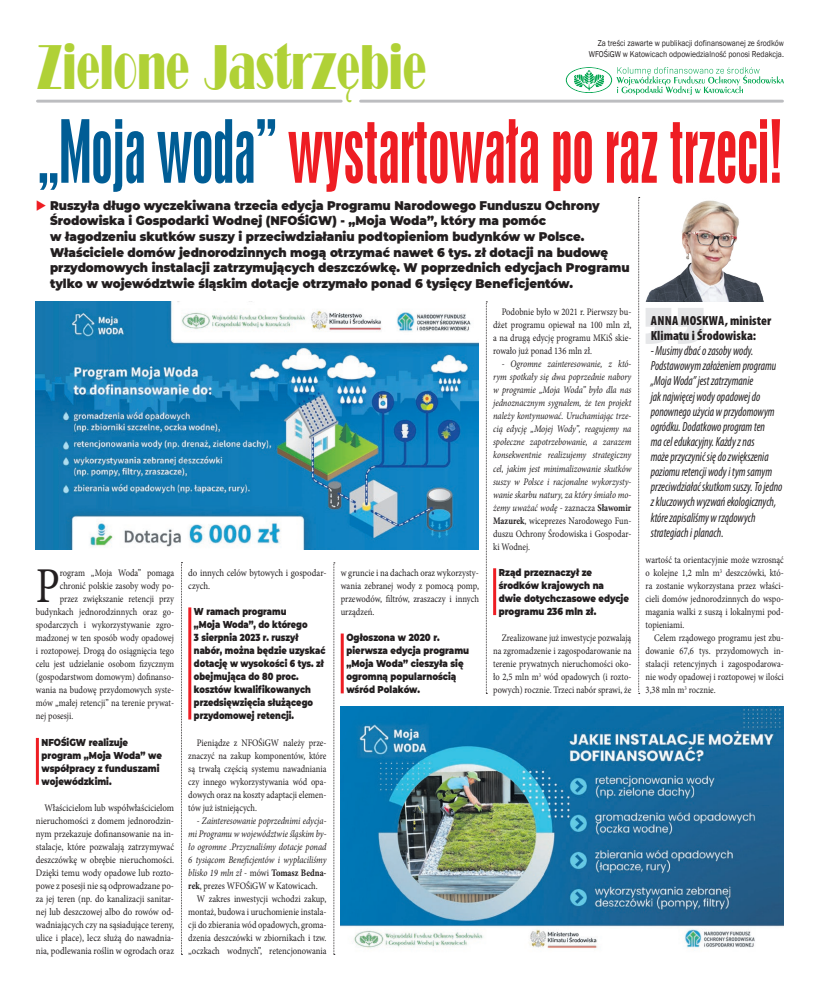
<style>
.page{position:relative;width:820px;height:993px;background:#fff}
.page>*{position:absolute;margin:0;border:0;box-sizing:border-box;transform-origin:0 0}
.tytul_maly{font:81.3px "Swis 924 EU";color:#ee1d23;scale:.81 1}
.autor{font:65.2px "Bravo";color:#b0d136;scale:.59 1}
.Tekst{font:50.1px "Minion Pro";color:#231f20;scale:.85 1}
.Tekst-2{font:italic condensed 13.2px/15.1px "Myriad Pro";color:#231f20;scale:.86 1}
.Tekst-3{font:900 condensed 13.2px/15.1px "Myriad Pro";color:#231f20}
.Tekst-4{font:900 12.5px/15.7px "Montserrat";color:#231f20;scale:.94 1}
.Tekst-5{font:10px/13px "Minion Pro";color:#231f20;text-align:justify;scale:.85 1}
.Tekst-6{font:italic 10px/13px "Minion Pro";letter-spacing:-.005em;color:#231f20;text-align:justify;scale:.85 1}
.Tekst-7{font:10px/13px "Minion Pro";color:#231f20;text-align:justify;scale:.88 1}
.Tekst-8{font:10px/13px "Minion Pro";color:#231f20;text-align:justify;scale:.86 1}
.t1{font:900 10px/13px "Montserrat";color:#231f20;scale:.85 1}
.t2{font:900 10px/13px "Montserrat";color:#231f20;scale:.82 1}
.tekst{font:8.7px "Franklin Gothic";color:#231f20;scale:.88 1}
.s1{color:#005d95}
.s2{color:#ee1d23}
.s3{font-style:normal}
.s4{font-weight:700;font-style:normal}
</style>
<div class="page">
<hr style="left:37px;top:100px;width:304px;height:3px;background:#bcbdc0">
<hr style="left:360px;top:100px;width:422px;height:3px;background:#bcbdc0">
<svg style="left:565px;top:67px;width:218px;height:28px"></svg>
<svg style="left:645px;top:308px;width:58px;height:36px"></svg>
<img style="left:645px;top:200px;width:119px;height:102px">
<img style="left:36px;top:302px;width:443px;height:247px">
<img style="left:340px;top:706px;width:443px;height:243px">
<hr style="left:36px;top:737px;width:3px;height:47px;background:#ee1d23">
<hr style="left:188px;top:607px;width:3px;height:112px;background:#ee1d23">
<hr style="left:340px;top:633px;width:3px;height:60px;background:#ee1d23">
<hr style="left:493px;top:568px;width:3px;height:47px;background:#ee1d23">
<svg style="left:638px;top:197px;width:1px;height:497px"></svg>
<svg style="left:486px;top:301px;width:1px;height:393px"></svg>
<svg style="left:333px;top:562px;width:2px;height:392px"></svg>
<svg style="left:181px;top:562px;width:1px;height:392px"></svg>
<p class="autor" style="left:36px;top:31px;width:661px">Zielone Jastrzębie</p>
<p class="tekst" style="left:597px;top:38px;width:213px">Za treści zawarte w publikacji dofinansowanej ze środków</p>
<p class="tekst" style="left:588px;top:48px;width:223px">WFOŚiGW w Katowicach odpowiedzialność ponosi Redakcja.</p>
<p class="tytul_maly" style="left:38px;top:103px;width:920px"><span class="s1">„Moja woda”</span> wystartowała po raz trzeci!</p>
<p class="Tekst-4" style="left:50px;top:196px;width:617px;text-indent:-14px"><span class="s2">◆</span> Ruszyła długo wyczekiwana trzecia edycja Programu Narodowego Funduszu Ochrony Środowiska i Gospodarki Wodnej (NFOŚiGW) - „Moja Woda”, który ma pomóc<br>w łagodzeniu skutków suszy i przeciwdziałaniu podtopieniom budynków w Polsce.<br>Właściciele domów jednorodzinnych mogą otrzymać nawet 6 tys. zł dotacji na budowę przydomowych instalacji zatrzymujących deszczówkę. W poprzednich edycjach Programu tylko w województwie śląskim dotacje otrzymało ponad 6 tysięcy Beneficjentów.</p>
<p class="Tekst" style="left:36px;top:552px;width:30px">P</p>
<p class="Tekst-5" style="left:60px;top:566px;width:136px">rogram „Moja Woda” pomaga</p>
<p class="Tekst-5" style="left:60px;top:579px;width:136px">chronić polskie zasoby wody po-</p>
<p class="Tekst-5" style="left:60px;top:592px;width:136px">przez zwiększanie retencji przy</p>
<p class="Tekst-5" style="left:36px;top:605px;width:164px">budynkach jednorodzinnych oraz go-</p>
<p class="Tekst-5" style="left:36px;top:618px;width:164px">spodarczych i wykorzystywanie zgro-</p>
<p class="Tekst-5" style="left:36px;top:631px;width:164px">madzonej w ten sposób wody opadowej</p>
<p class="Tekst-5" style="left:36px;top:644px;width:164px">i roztopowej. Drogą do osiągnięcia tego</p>
<p class="Tekst-5" style="left:36px;top:657px;width:164px">celu jest udzielanie osobom fizycznym</p>
<p class="Tekst-5" style="left:36px;top:670px;width:164px">(gospodarstwom domowym) dofinanso-</p>
<p class="Tekst-5" style="left:36px;top:683px;width:164px">wania na budowę przydomowych syste-</p>
<p class="Tekst-5" style="left:36px;top:696px;width:164px">mów „małej retencji” na terenie prywat-</p>
<p class="Tekst-5" style="left:36px;top:709px;width:46px">nej posesji.</p>
<p class="t1" style="left:42px;top:734px;width:143px">NFOŚiGW realizuje program „Moja Woda” we współpracy z funduszami wojewódzkimi.</p>
<p class="Tekst-7" style="left:36px;top:800px;width:158px;text-indent:9px">Właścicielom lub współwłaścicielom nieruchomości z domem jednorodzin&shy;nym przekazuje dofinansowanie na in&shy;stalacje, które pozwalają zatrzymywać deszczówkę w obrębie nieruchomości.<br>Dzięki temu wody opadowe lub rozto&shy;powe z posesji nie są odprowadzane po&shy;za jej teren (np. do kanalizacji sanitar&shy;nej lub deszczowej albo do rowów od&shy;wadniających czy na sąsiadujące tereny, ulice i place), lecz służą do nawadnia&shy;nia, podlewania roślin w ogrodach oraz</p>
<p class="Tekst-7" style="left:188px;top:566px;width:158px">do innych celów bytowych i gospodar&shy;czych.</p>
<p class="t2" style="left:194px;top:604px;width:162px">W ramach programu<br>„Moja Woda”, do którego<br>3 sierpnia 2023 r. ruszył nabór, można będzie uzyskać dotację w wysokości 6 tys. zł obejmująca do 80 proc. kosztów kwalifikowanych przedsięwzięcia służącego przydomowej retencji.</p>
<p class="Tekst-5" style="left:188px;top:735px;width:164px;text-indent:9px">Pieniądze z NFOŚiGW należy prze&shy;znaczyć na zakup komponentów, które są trwałą częścią systemu nawadniania czy innego wykorzystywania wód opa&shy;dowych oraz na koszty adaptacji elemen&shy;tów już istniejących.</p>
<p class="Tekst-6" style="left:188px;top:813px;width:164px;text-indent:9px">- Zainteresowanie poprzednimi edycja&shy;mi Programu w województwie śląskim by&shy;ło ogromne .Przyznaliśmy dotacje ponad 6 tysiącom Beneficjentów i wypłaciliśmy blisko 19 mln zł <span class="s3">- mówi</span> <span class="s4">Tomasz Bedna&shy;rek</span><span class="s3">, prezes WFOŚiGW w Katowicach.</span></p>
<p class="Tekst-8" style="left:188px;top:892px;width:162px;text-indent:9px">W zakres inwestycji wchodzi zakup, montaż, budowa i uruchomienie instala&shy;cji do zbierania wód opadowych, groma&shy;dzenia deszczówki w zbiornikach i tzw. „oczkach wodnych”, retencjonowania</p>
<p class="Tekst-8" style="left:340px;top:566px;width:162px">w gruncie i na dachach oraz wykorzysty&shy;wania zebranej wody z pomocą pomp, przewodów, filtrów, zraszaczy i innych urządzeń.</p>
<p class="t1" style="left:346px;top:630px;width:146px">Ogłoszona w 2020 r. pierwsza edycja programu „Moja Woda” cieszyła się ogromną popularnością wśród Polaków.</p>
<p class="Tekst-5" style="left:493px;top:305px;width:164px;text-indent:9px">Podobnie było w 2021 r. Pierwszy bu&shy;dżet programu opiewał na 100 mln zł, a na drugą edycję programu MKiŚ skie&shy;rowało już ponad 136 mln zł.</p>
<p class="Tekst-6" style="left:493px;top:357px;width:164px;text-indent:9px">- Ogromne zainteresowanie, z któ&shy;rym spotkały się dwa poprzednie nabory w programie „Moja Woda” było dla nas jednoznacznym sygnałem, że ten projekt należy kontynuować. Uruchamiając trze&shy;cią edycję „Mojej Wody”, reagujemy na społeczne zapotrzebowanie, a zarazem konsekwentnie realizujemy strategiczny cel, jakim jest minimalizowanie skutków suszy w Polsce i racjonalne wykorzysty&shy;wanie skarbu natury, za który śmiało mo&shy;żemy uważać wodę <span class="s3">- zaznacza</span> <span class="s4">Sławomir Mazurek</span><span class="s3">, wiceprezes Narodowego Fun&shy;duszu Ochrony Środowiska i Gospodar&shy;ki Wodnej.</span></p>
<p class="t1" style="left:498px;top:565px;width:155px">Rząd przeznaczył ze środków krajowych na dwie dotychczasowe edycje programu 236 mln zł.</p>
<p class="Tekst-5" style="left:493px;top:631px;width:164px;text-indent:9px">Zrealizowane już inwestycje pozwalają na zgromadzenie i zagospodarowanie na terenie prywatnych nieruchomości oko&shy;ło 2,5 mln m<sup>3</sup> wód opadowych (i rozto&shy;powych) rocznie. Trzeci nabór sprawi, że</p>
<p class="Tekst-3" style="left:650px;top:312px;width:122px">ANNA MOSKWA, minister<br>Klimatu i Środowiska:</p>
<p class="Tekst-2" style="left:650px;top:343px;width:155px">- Musimy dbać o zasoby wody.<br>Podstawowym założeniem programu „Moja Woda” jest zatrzymanie<br>jak najwięcej wody opadowej do ponownego użycia w przydomowym ogródku. Dodatkowo program ten<br>ma cel edukacyjny. Każdy z nas<br>może przyczynić się do zwiększenia poziomu retencji wody i tym samym przeciwdziałać skutkom suszy. To jedno z kluczowych wyzwań ekologicznych, które zapisaliśmy w rządowych strategiach i planach.</p>
<p class="Tekst-5" style="left:645px;top:553px;width:164px">wartość ta orientacyjnie może wzrosnąć o kolejne 1,2 mln m<sup>3</sup> deszczówki, któ&shy;ra zostanie wykorzystana przez właści&shy;cieli domów jednorodzinnych do wspo&shy;magania walki z suszą i lokalnymi pod&shy;topieniami.</p>
<p class="Tekst-5" style="left:645px;top:631px;width:164px;text-indent:9px">Celem rządowego programu jest zbu&shy;dowanie 67,6 tys. przydomowych in&shy;stalacji retencyjnych i zagospodarowa&shy;nie wody opadowej i roztopowej w ilości 3,38 mln m<sup>3</sup> rocznie.</p>
</div>
